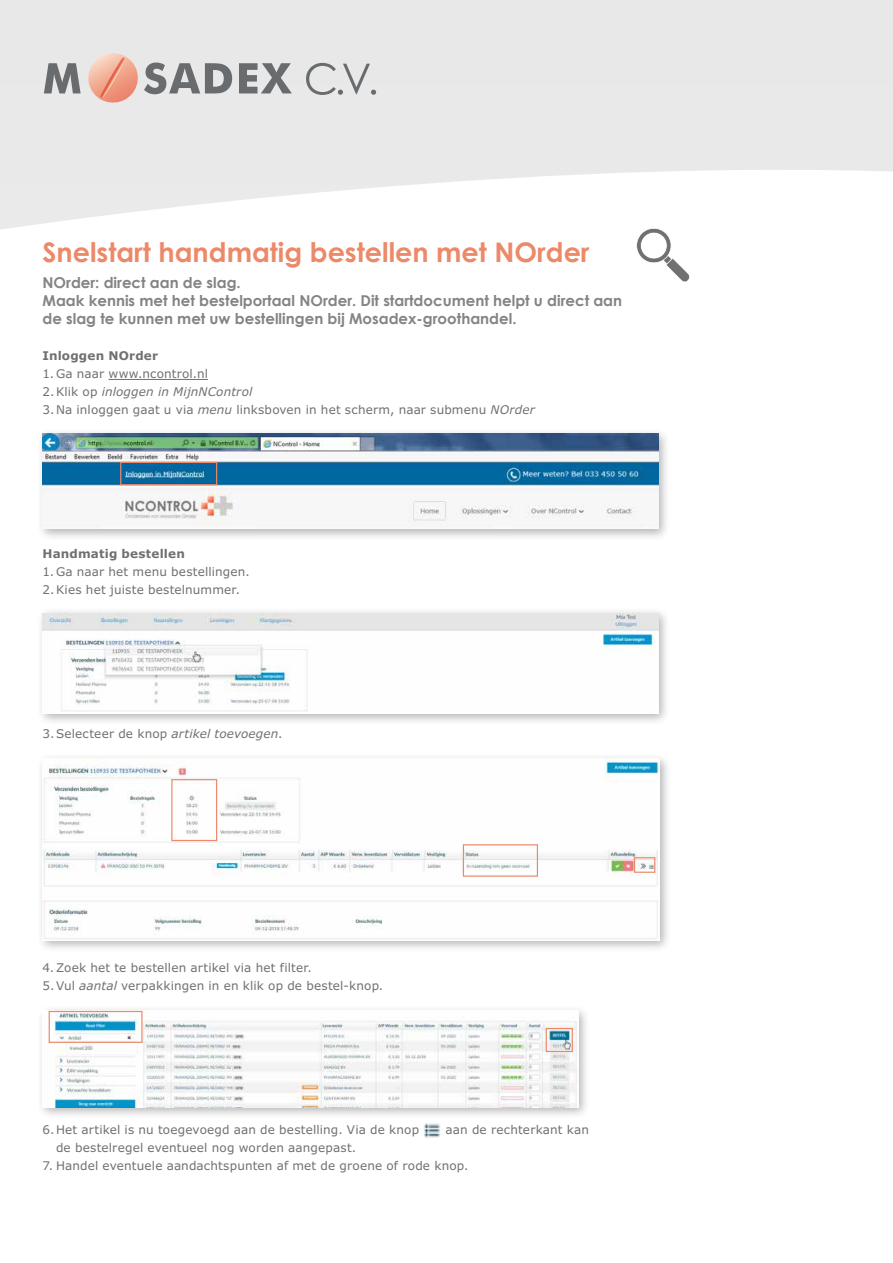
<style>
.page{position:relative;width:893px;height:1263px;background:#fff}
.page>*{position:absolute;margin:0;border:0;box-sizing:border-box;transform-origin:0 0}
.t1{font:700 27px "Century Gothic OTF";color:#ec8968}
.t2{font:700 15px/18px "Century Gothic";color:#848484}
.t3{font:12px/18px "Verdana OTF";letter-spacing:.015em;color:#6f7170}
.t4{font:700 12px "Verdana OTF";letter-spacing:.015em;color:#6f7170}
.s1{font-style:italic}
</style>
<div class="page">
<svg style="left:0;top:0;width:893px;height:229px;fill:#e9e9ea"></svg>
<svg style="left:239px;top:63px;width:53px;height:30px;background:#9ea1a2"></svg>
<svg style="left:306px;top:63px;width:70px;height:32px;background:#ceced0"></svg>
<svg style="left:44px;top:53px;width:188px;height:53px;background:#cdc0bc"></svg>
<hr style="left:109px;top:379px;width:99px;height:1px;background:#6f7170">
<img style="left:424px;top:1123px;width:16px;height:15px">
<div style="left:37px;top:427px;width:634px;height:114px;background:#000;opacity:.3"></div>
<img style="left:43px;top:433px;width:616px;height:96px">
<div style="left:120px;top:462px;width:97px;height:23px;border:1px solid #ec8968"></div>
<div style="left:37px;top:752px;width:635px;height:201px;background:#000;opacity:.3"></div>
<img style="left:43px;top:758px;width:616px;height:182px">
<div style="left:171px;top:779px;width:46px;height:62px;border:1px solid #ec8968"></div>
<div style="left:463px;top:844px;width:75px;height:33px;border:1px solid #ec8968"></div>
<div style="left:634px;top:857px;width:21px;height:16px;border:1px solid #ec8968"></div>
<div style="left:37px;top:1004px;width:554px;height:115px;background:#000;opacity:.3"></div>
<img style="left:43px;top:1011px;width:536px;height:96px">
<div style="left:49px;top:1011px;width:94px;height:32px;border:1px solid #ec8968"></div>
<div style="left:546px;top:1028px;width:27px;height:24px;border:1px solid #ec8968"></div>
<div style="left:37px;top:607px;width:634px;height:118px;background:#000;opacity:.3"></div>
<img style="left:43px;top:613px;width:616px;height:100px">
<svg style="left:635px;top:227px;width:57px;height:55px"></svg>
<h1 class="t1" style="left:43px;top:236px;width:549px">Snelstart handmatig bestellen met NOrder</h1>
<p class="t2" style="left:43px;top:273px;width:581px">NOrder: direct aan de slag.<br>Maak kennis met het bestelportaal NOrder. Dit startdocument helpt u direct aan de slag te kunnen met uw bestellingen bij Mosadex-groothandel.</p>
<p class="t4" style="left:43px;top:348px;width:117px">Inloggen NOrder</p>
<p class="t3" style="left:43px;top:365px;width:494px">1.Ga naar www.ncontrol.nl<br>2.Klik op <span class="s1">inloggen in MijnNControl<br></span>3.Na inloggen gaat u via <span class="s1">menu</span> linksboven in het scherm, naar submenu <span class="s1">NOrder</span></p>
<p class="t4" style="left:43px;top:546px;width:144px">Handmatig bestellen</p>
<p class="t3" style="left:43px;top:563px;width:209px">1.Ga naar het menu bestellingen.<br>2.Kies het juiste bestelnummer.</p>
<p class="t3" style="left:43px;top:725px;width:241px">3.Selecteer de knop <span class="s1">artikel toevoegen</span>.</p>
<p class="t3" style="left:43px;top:959px;width:342px">4.Zoek het te bestellen artikel via het filter.<br>5.Vul <span class="s1">aantal</span> verpakkingen in en klik op de bestel-knop.</p>
<p class="t3" style="left:43px;top:1121px;width:378px">6.Het artikel is nu toegevoegd aan de bestelling. Via de knop</p>
<p class="t3" style="left:446px;top:1121px;width:145px">aan de rechterkant kan</p>
<p class="t3" style="left:56px;top:1139px;width:302px">de bestelregel eventueel nog worden aangepast.</p>
<p class="t3" style="left:43px;top:1157px;width:427px">7. Handel eventuele aandachtspunten af met de groene of rode knop.</p>
</div>
